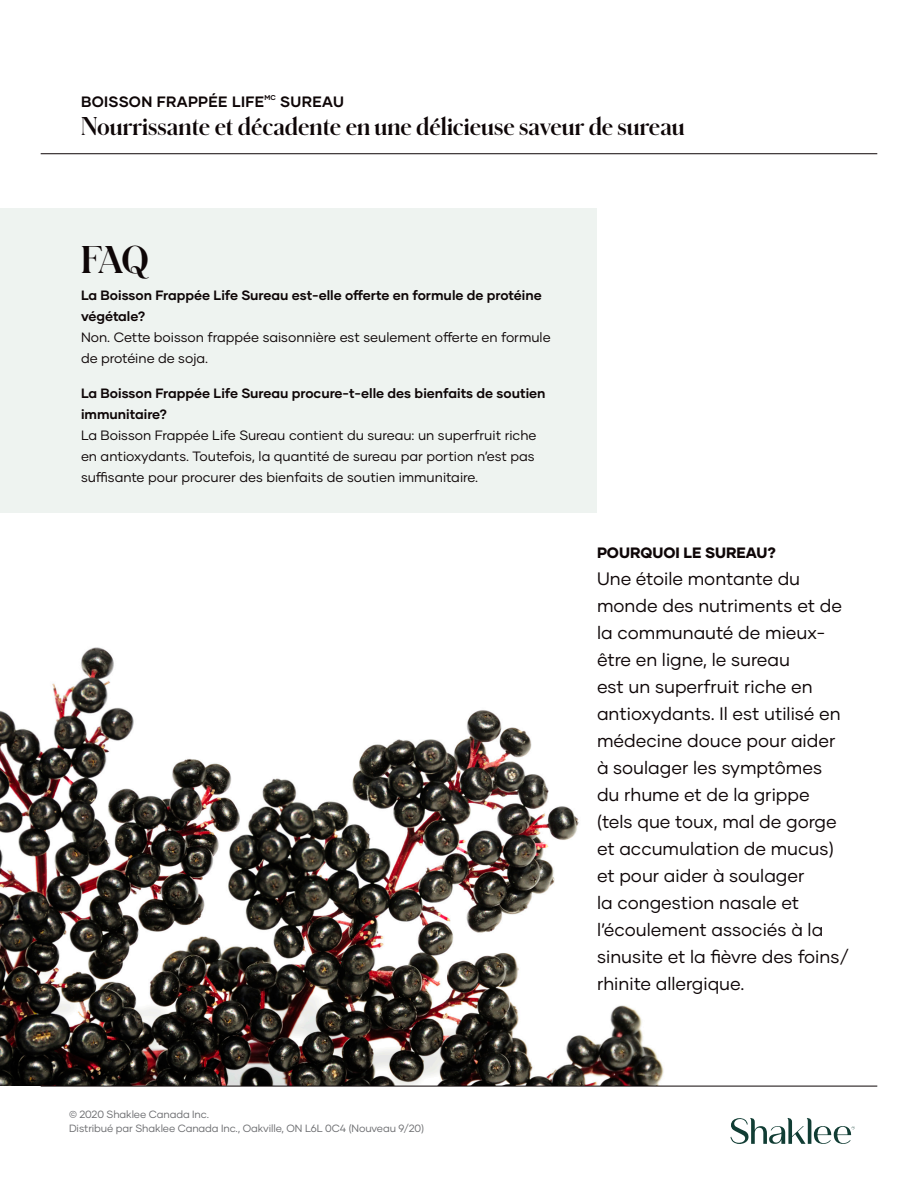
<style>
.page{position:relative;width:918px;height:1188px;background:#fff}
.page>*{position:absolute;margin:0;border:0;box-sizing:border-box;transform-origin:0 0}
.t1{font:700 36px "Schnyder S";color:#0e0607}
.Top_Header_Secondary{font:700 24px "Schnyder S";color:#0e0607}
.Intro_Body{font:18px/27px "Gilmer";color:#0e0607}
.Top_Header_Secondary-2{font:700 15px "Gilmer";letter-spacing:.025em;color:#0e0607}
.Intro_Body-2{font:800 15px "Gilmer";color:#0e0607}
.Body{font:13.5px/21px "Gilmer";color:#0e0607}
.Body-2{font:700 13.5px/21px "Gilmer";color:#0e0607}
.t2{font:10.5px "Gilmer";letter-spacing:-.01em;color:#6c6d70}
.Top_Header_Secondary-3{font:700 7.05px "Gilmer";color:#0e0607}
</style>
<div class="page">
<hr style="left:41px;top:153px;width:836px;height:1px;background:#0e0607">
<div style="left:0;top:208px;width:597px;height:305px;background:#eef3f0"></div>
<img style="left:0;top:647px;width:666px;height:439px">
<hr style="left:41px;top:1086px;width:836px;height:1px;background:#0e0607">
<svg style="left:730px;top:1118px;width:125px;height:26px"></svg>
<p class="Top_Header_Secondary-2" style="left:81px;top:92px;width:185px">BOISSON FRAPPÉE LIFE</p>
<p class="Top_Header_Secondary-3" style="left:264px;top:93px;width:13px">MC</p>
<p class="Top_Header_Secondary-2" style="left:280px;top:92px;width:65px">SUREAU</p>
<p class="Top_Header_Secondary" style="left:81px;top:108px;width:605px">Nourrissante et décadente en une délicieuse saveur de sureau</p>
<h2 class="t1" style="left:81px;top:233px;width:70px">FAQ</h2>
<p class="Body-2" style="left:81px;top:285px;width:462px">La Boisson Frappée Life Sureau est-elle offerte en formule de protéine végétale?</p>
<p class="Body" style="left:81px;top:327px;width:471px">Non. Cette boisson frappée saisonnière est seulement offerte en formule de protéine de soja.</p>
<p class="Body-2" style="left:81px;top:383px;width:466px">La Boisson Frappée Life Sureau procure-t-elle des bienfaits de soutien immunitaire?</p>
<p class="Body" style="left:81px;top:425px;width:457px">La Boisson Frappée Life Sureau contient du sureau: un superfruit riche en antioxydants. Toutefois, la quantité de sureau par portion n’est pas suffisante pour procurer des bienfaits de soutien immunitaire.</p>
<p class="t2" style="left:69px;top:1108px;width:141px">© 2020 Shaklee Canada Inc.</p>
<p class="t2" style="left:69px;top:1122px;width:357px">Distribué par Shaklee Canada Inc., Oakville, ON L6L 0C4 (Nouveau 9/20)</p>
<p class="Intro_Body-2" style="left:597px;top:543px;width:181px">POURQUOI LE SUREAU?</p>
<p class="Intro_Body" style="left:597px;top:565px;width:254px">Une étoile montante du monde des nutriments et de la communauté de mieux&shy;être en ligne, le sureau<br>est un superfruit riche en antioxydants. Il est utilisé en médecine douce pour aider à soulager les symptômes<br>du rhume et de la grippe (tels que toux, mal de gorge et accumulation de mucus) et pour aider à soulager<br>la congestion nasale et l’écoulement associés à la sinusite et la fièvre des foins/ rhinite allergique.</p>
</div>
